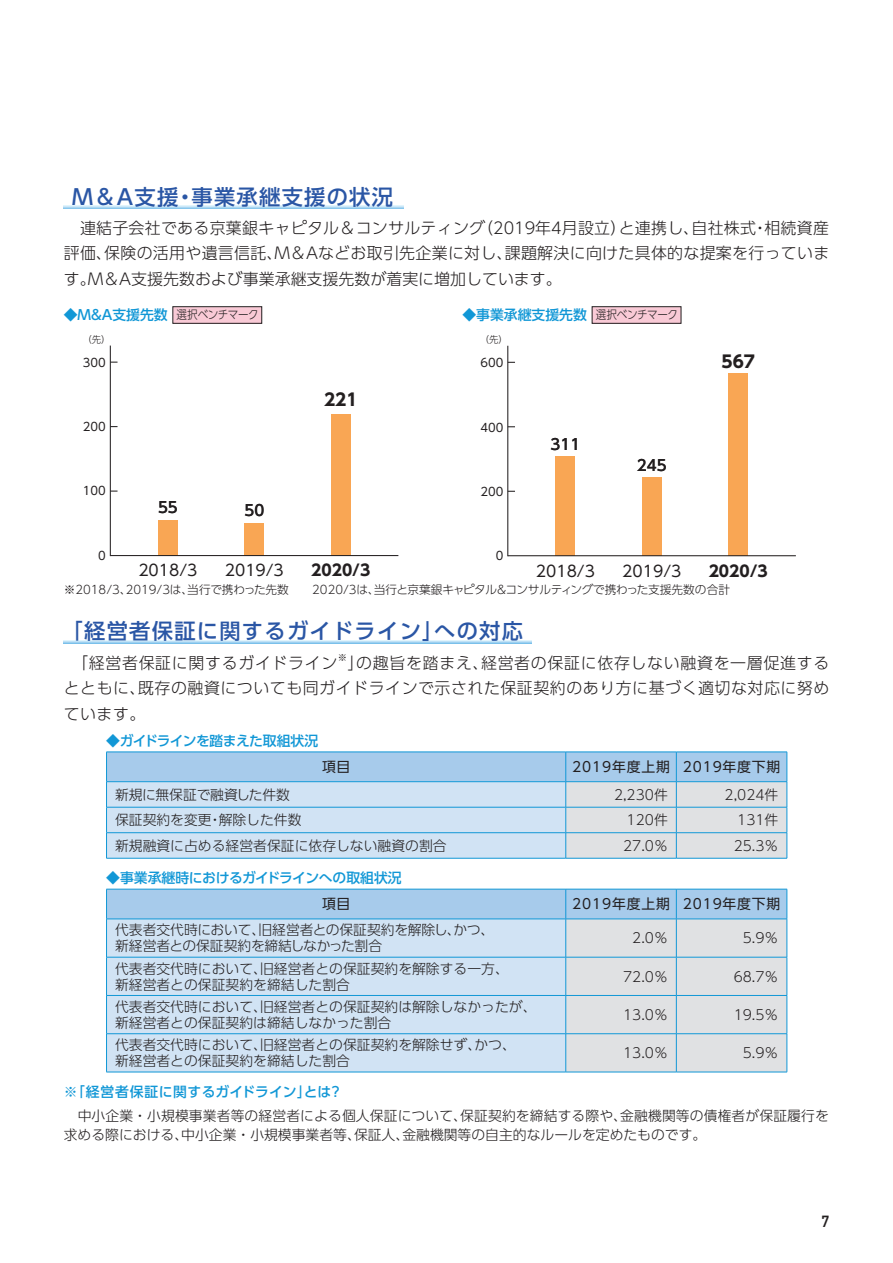
<style>
.page{position:relative;width:893px;height:1263px;background:#fff}
.page>*{position:absolute;margin:0;border:0;box-sizing:border-box;transform-origin:0 0}
.t1{font:500 21.3px "UD Shin Go Pro";letter-spacing:.06em;color:#2a56a5}
.t2{font:700 16.8px "UD Shin Go Pro";color:#231f20}
.t3{font:300 15.9px/25.5px "UD Shin Go Pro";letter-spacing:.035em;color:#231f20;text-align:justify}
.t4{font:15.9px "DIN Mittelschrift Std";color:#231f20}
.t5{font:15.6px "UD Shin Go Pro";color:#231f20}
.t6{font:700 15.6px "UD Shin Go Pro";color:#231f20}
.t7{font:500 15px "UD Shin Go Pro";color:#231f20}
.t8{font:300 13.8px/15.9px "UD Shin Go Pro";color:#231f20}
.t9{font:13.8px "UD Shin Go Pro";letter-spacing:.06em;color:#231f20}
.t10{font:500 13.8px "UD Shin Go Pro";color:#1197d6}
.t11{font:500 13.8px "UD Shin Go Pro";letter-spacing:-.02em;color:#1197d6}
.t12{font:500 13.8px "UD Shin Go Pro";letter-spacing:.025em;color:#1197d6}
.t13{font:500 13.8px "UD Shin Go Pro";letter-spacing:-.045em;color:#1197d6}
.t14{font:300 13.8px "UD Shin Go Pro";letter-spacing:-.02em;color:#231f20}
.t15{font:300 11.7px "UD Shin Go Pro";letter-spacing:-.02em;color:#231f20}
.t16{font:11.55px "UD Shin Go Pro";color:#231f20}
.t17{font:300 9.45px "UD Shin Go Pro";color:#231f20}
.t18{font:300 9.3px "UD Shin Go Pro";color:#231f20}
.s1{font-weight:300;font-size:11.7px;color:#231f20}
</style>
<div class="page">
<div style="left:331px;top:414px;width:20px;height:142px;background:#f9a654"></div>
<div style="left:158px;top:520px;width:20px;height:36px;background:#f9a654"></div>
<div style="left:245px;top:523px;width:19px;height:33px;background:#f9a654"></div>
<hr style="left:110px;top:555px;width:288px;height:1px;background:#231f20">
<hr style="left:110px;top:346px;width:1px;height:210px;background:#231f20">
<div style="left:728px;top:374px;width:20px;height:182px;background:#f9a654"></div>
<div style="left:556px;top:456px;width:19px;height:100px;background:#f9a654"></div>
<div style="left:642px;top:477px;width:20px;height:79px;background:#f9a654"></div>
<hr style="left:508px;top:555px;width:288px;height:1px;background:#231f20">
<hr style="left:507px;top:346px;width:1px;height:210px;background:#231f20">
<div style="left:173px;top:307px;width:89px;height:16px;background:#f9cad6"></div>
<div style="left:173px;top:306px;width:89px;height:17px;border:1px solid #231f20"></div>
<div style="left:592px;top:307px;width:89px;height:16px;background:#f9cad6"></div>
<div style="left:592px;top:306px;width:89px;height:17px;border:1px solid #231f20"></div>
<svg style="left:64px;top:205px;width:340px;height:4px"></svg>
<hr style="left:106px;top:858px;width:460px;height:1px;background:#1197d6">
<hr style="left:566px;top:858px;width:110px;height:1px;background:#1197d6">
<hr style="left:676px;top:858px;width:111px;height:1px;background:#1197d6">
<svg style="left:106px;top:752px;width:682px;height:106px"></svg>
<svg style="left:107px;top:890px;width:680px;height:182px"></svg>
<hr style="left:106px;top:919px;width:1px;height:38px;background:#1197d6">
<hr style="left:565px;top:919px;width:1px;height:38px;background:#1197d6">
<hr style="left:676px;top:919px;width:1px;height:38px;background:#1197d6">
<hr style="left:787px;top:919px;width:1px;height:38px;background:#1197d6">
<hr style="left:106px;top:957px;width:460px;height:1px;background:#1197d6">
<hr style="left:106px;top:957px;width:1px;height:38px;background:#1197d6">
<hr style="left:566px;top:957px;width:110px;height:1px;background:#1197d6">
<hr style="left:565px;top:957px;width:1px;height:38px;background:#1197d6">
<hr style="left:676px;top:957px;width:111px;height:1px;background:#1197d6">
<hr style="left:676px;top:957px;width:1px;height:38px;background:#1197d6">
<hr style="left:787px;top:957px;width:1px;height:38px;background:#1197d6">
<hr style="left:106px;top:995px;width:460px;height:1px;background:#1197d6">
<hr style="left:106px;top:996px;width:1px;height:37px;background:#1197d6">
<hr style="left:566px;top:995px;width:110px;height:1px;background:#1197d6">
<hr style="left:565px;top:996px;width:1px;height:37px;background:#1197d6">
<hr style="left:676px;top:995px;width:111px;height:1px;background:#1197d6">
<hr style="left:676px;top:996px;width:1px;height:37px;background:#1197d6">
<hr style="left:787px;top:996px;width:1px;height:37px;background:#1197d6">
<hr style="left:106px;top:1033px;width:460px;height:1px;background:#1197d6">
<hr style="left:106px;top:1034px;width:1px;height:38px;background:#1197d6">
<hr style="left:566px;top:1033px;width:110px;height:1px;background:#1197d6">
<hr style="left:565px;top:1034px;width:1px;height:38px;background:#1197d6">
<hr style="left:676px;top:1033px;width:111px;height:1px;background:#1197d6">
<hr style="left:676px;top:1034px;width:1px;height:38px;background:#1197d6">
<hr style="left:787px;top:1034px;width:1px;height:38px;background:#1197d6">
<hr style="left:106px;top:1072px;width:460px;height:1px;background:#1197d6">
<hr style="left:566px;top:1072px;width:110px;height:1px;background:#1197d6">
<hr style="left:676px;top:1072px;width:111px;height:1px;background:#1197d6">
<hr style="left:106px;top:889px;width:460px;height:1px;background:#1197d6">
<hr style="left:566px;top:889px;width:110px;height:1px;background:#1197d6">
<hr style="left:676px;top:889px;width:111px;height:1px;background:#1197d6">
<hr style="left:106px;top:919px;width:460px;height:1px;background:#1197d6">
<hr style="left:566px;top:919px;width:110px;height:1px;background:#1197d6">
<hr style="left:676px;top:919px;width:111px;height:1px;background:#1197d6">
<hr style="left:106px;top:889px;width:1px;height:30px;background:#1197d6">
<hr style="left:565px;top:889px;width:1px;height:30px;background:#1197d6">
<hr style="left:676px;top:889px;width:1px;height:30px;background:#1197d6">
<hr style="left:787px;top:889px;width:1px;height:30px;background:#1197d6">
<svg style="left:64px;top:640px;width:467px;height:3px"></svg>
<h1 class="t1" style="left:72px;top:179px;width:322px">M＆A支援・事業承継支援の状況</h1>
<p class="t3" style="left:64px;top:215px;width:767px">　連結子会社である京葉銀キャピタル＆コンサルティング（2019年4月設立）と連携し、自社株式・相続資産評価、保険の活用や遺言信託、M＆Aなどお取引先企業に対し、課題解決に向けた具体的な提案を行っています。M＆A支援先数および事業承継支援先数が着実に増加しています。</p>
<p class="t10" style="left:64px;top:304px;width:196px">◆M＆A支援先数 <span class="s1">選択ベンチマーク</span></p>
<p class="t10" style="left:462px;top:304px;width:217px">◆事業承継支援先数 <span class="s1">選択ベンチマーク</span></p>
<p class="t17" style="left:82px;top:331px;width:30px">（先）</p>
<p class="t17" style="left:480px;top:332px;width:30px">（先）</p>
<p class="t16" style="left:83px;top:353px;width:24px">300</p>
<p class="t16" style="left:480px;top:353px;width:24px">600</p>
<p class="t2" style="left:722px;top:348px;width:35px">567</p>
<p class="t2" style="left:324px;top:386px;width:35px">221</p>
<p class="t16" style="left:83px;top:417px;width:24px">200</p>
<p class="t16" style="left:480px;top:418px;width:24px">400</p>
<p class="t7" style="left:550px;top:432px;width:31px">311</p>
<p class="t7" style="left:637px;top:453px;width:31px">245</p>
<p class="t16" style="left:83px;top:482px;width:24px">100</p>
<p class="t16" style="left:480px;top:482px;width:24px">200</p>
<p class="t7" style="left:158px;top:495px;width:21px">55</p>
<p class="t7" style="left:244px;top:499px;width:21px">50</p>
<p class="t16" style="left:98px;top:546px;width:9px">0</p>
<p class="t16" style="left:496px;top:546px;width:9px">0</p>
<p class="t5" style="left:138px;top:557px;width:61px">2018/3</p>
<p class="t5" style="left:225px;top:557px;width:61px">2019/3</p>
<p class="t6" style="left:311px;top:557px;width:61px">2020/3</p>
<p class="t5" style="left:536px;top:558px;width:61px">2018/3</p>
<p class="t5" style="left:622px;top:558px;width:61px">2019/3</p>
<p class="t6" style="left:709px;top:558px;width:61px">2020/3</p>
<p class="t15" style="left:64px;top:580px;width:679px">※2018/3、2019/3は、当行で携わった先数　　2020/3は、当行と京葉銀キャピタル＆コンサルティングで携わった支援先数の合計　</p>
<h1 class="t1" style="left:62px;top:614px;width:463px">「経営者保証に関するガイドライン」への対応</h1>
<p class="t3" style="left:64px;top:649px;width:275px">　「経営者保証に関するガイドライン</p>
<p class="t18" style="left:338px;top:650px;width:11px">※</p>
<p class="t3" style="left:64px;top:649px;width:767px;text-indent:284px">」の趣旨を踏まえ、経営者の保証に依存しない融資を一層促進するとともに、既存の融資についても同ガイドラインで示された保証契約のあり方に基づく適切な対応に努めています。</p>
<p class="t13" style="left:106px;top:729px;width:213px">◆ガイドラインを踏まえた取組状況</p>
<p class="t9" style="left:322px;top:756px;width:30px">項目</p>
<p class="t9" style="left:572px;top:756px;width:210px">2019年度上期 2019年度下期</p>
<p class="t14" style="left:115px;top:783px;width:177px">新規に無保証で融資した件数</p>
<p class="t8" style="left:614px;top:786px;width:55px">2,230件</p>
<p class="t8" style="left:724px;top:786px;width:55px">2,024件</p>
<p class="t8" style="left:115px;top:811px;width:188px">保証契約を変更・解除した件数</p>
<p class="t8" style="left:627px;top:811px;width:43px">120件</p>
<p class="t8" style="left:737px;top:811px;width:43px">131件</p>
<p class="t8" style="left:115px;top:837px;width:333px">新規融資に占める経営者保証に依存しない融資の割合</p>
<p class="t8" style="left:623px;top:837px;width:46px">27.0％</p>
<p class="t8" style="left:734px;top:837px;width:46px">25.3％</p>
<p class="t11" style="left:106px;top:866px;width:297px">◆事業承継時におけるガイドラインへの取組状況</p>
<p class="t9" style="left:322px;top:893px;width:30px">項目</p>
<p class="t9" style="left:572px;top:893px;width:210px">2019年度上期 2019年度下期</p>
<p class="t8" style="left:115px;top:922px;width:381px">代表者交代時において、旧経営者との保証契約を解除し、かつ、新経営者との保証契約を締結しなかった割合</p>
<p class="t8" style="left:632px;top:930px;width:37px">2.0％</p>
<p class="t8" style="left:743px;top:930px;width:37px">5.9％</p>
<p class="t8" style="left:115px;top:960px;width:395px">代表者交代時において、旧経営者との保証契約を解除する一方、新経営者との保証契約を締結した割合</p>
<p class="t8" style="left:623px;top:968px;width:46px">72.0％</p>
<p class="t8" style="left:734px;top:968px;width:46px">68.7％</p>
<p class="t8" style="left:115px;top:998px;width:423px">代表者交代時において、旧経営者との保証契約は解除しなかったが、新経営者との保証契約は締結しなかった割合</p>
<p class="t8" style="left:623px;top:1006px;width:46px">13.0％</p>
<p class="t8" style="left:734px;top:1006px;width:46px">19.5％</p>
<p class="t8" style="left:115px;top:1036px;width:402px">代表者交代時において、旧経営者との保証契約を解除せず、かつ、新経営者との保証契約を締結した割合</p>
<p class="t8" style="left:623px;top:1044px;width:46px">13.0％</p>
<p class="t8" style="left:743px;top:1044px;width:37px">5.9％</p>
<p class="t12" style="left:64px;top:1081px;width:280px">※「経営者保証に関するガイドライン」とは？</p>
<p class="t8" style="left:64px;top:1105px;width:767px;line-height:19.2px">　中小企業・小規模事業者等の経営者による個人保証について、保証契約を締結する際や、金融機関等の債権者が保証履行を求める際における、中小企業・小規模事業者等、保証人、金融機関等の自主的なルールを定めたものです。</p>
<p class="t4" style="left:821px;top:1212px;width:9px">7</p>
</div>
